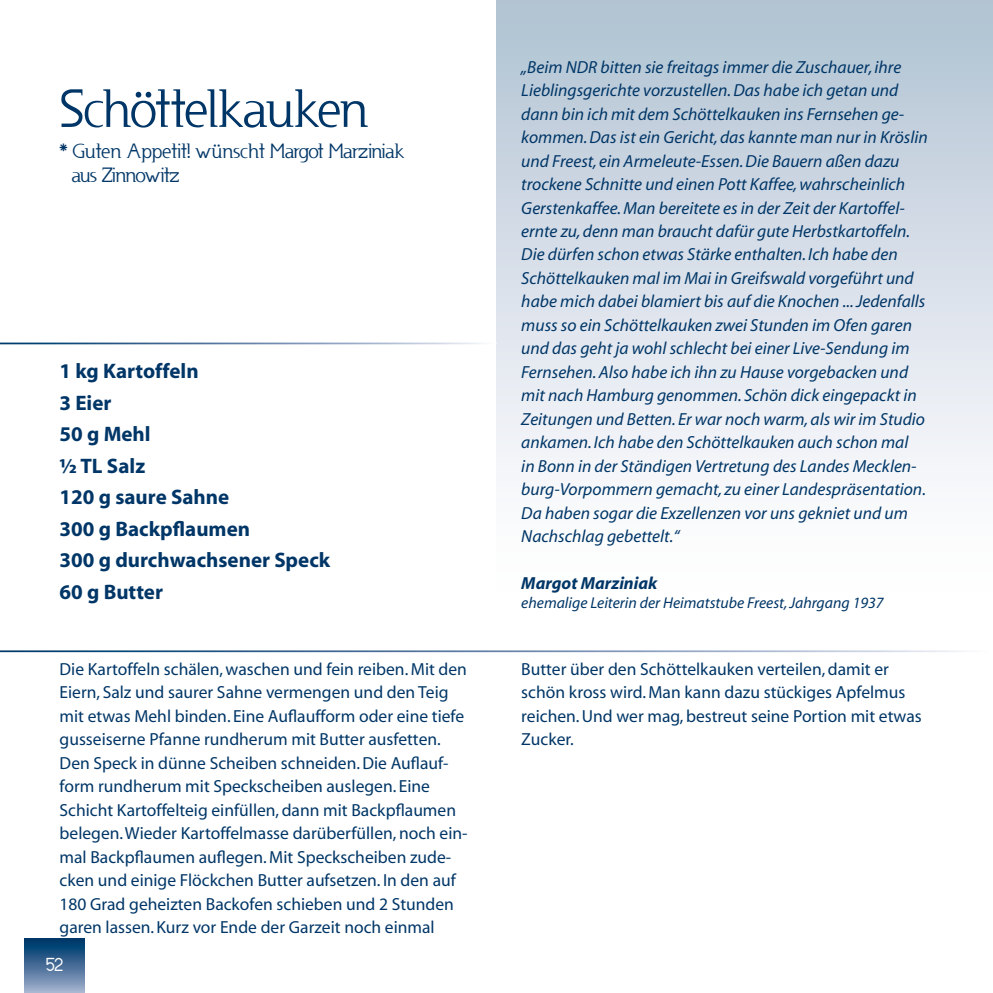
<style>
.page{position:relative;width:993px;height:993px;background:#fff}
.page>*{position:absolute;margin:0;border:0;box-sizing:border-box;transform-origin:0 0}
.t1{font:50.05px "Usenet";letter-spacing:-.02em;color:#003667}
.t2{font:700 21px/31.5px "Myriad";color:#003667}
.t3{font:21px "Fibel Nord";color:#fff}
.t4{font:19.25px/23.1px "Usenet";letter-spacing:-.005em;color:#003667}
.t5{font:italic 17.5px/23.4px "Myriad";color:#003667}
.t6{font:17.5px/23.4px "Myriad";color:#003667}
.t7{font:italic 700 17.5px "Myriad";color:#003667}
.t8{font:italic 15.75px "Myriad";color:#003667}
</style>
<div class="page">
<div style="left:25px;top:938px;width:59px;height:54px;background:linear-gradient(to bottom,#002f63,#9eabca)"></div>
<div style="left:496px;top:0;width:496px;height:650px;background:linear-gradient(to bottom,#b3c4d4,#fff)"></div>
<h1 class="t1" style="left:60px;top:77px;width:310px">Schöttelkauken</h1>
<p class="t4" style="left:72px;top:139px;width:334px;text-indent:-12px">* Guten Appetit! wünscht Margot Marziniak aus Zinnowitz</p>
<p class="t2" style="left:60px;top:356px;width:272px">1 kg Kartoffeln<br>3 Eier<br>50 g Mehl<br>½ TL Salz<br>120 g saure Sahne<br>300 g Backpflaumen<br>300 g durchwachsener Speck<br>60 g Butter</p>
<p class="t6" style="left:60px;top:658px;width:409px">Die Kartoffeln schälen, waschen und fein reiben. Mit den Eiern, Salz und saurer Sahne vermengen und den Teig mit etwas Mehl binden. Eine Auflaufform oder eine tiefe gusseiserne Pfanne rundherum mit Butter ausfetten.<br>Den Speck in dünne Scheiben schneiden. Die Auflauf&shy;form rundherum mit Speckscheiben auslegen. Eine Schicht Kartoffelteig einfüllen, dann mit Backpflaumen belegen. Wieder Kartoffelmasse darüberfüllen, noch ein&shy;mal Backpflaumen auflegen. Mit Speckscheiben zude&shy;cken und einige Flöckchen Butter aufsetzen. In den auf 180 Grad geheizten Backofen schieben und 2 Stunden garen lassen. Kurz vor Ende der Garzeit noch einmal</p>
<p class="t3" style="left:46px;top:953px;width:19px">52</p>
<p class="t5" style="left:521px;top:56px;width:408px">„Beim NDR bitten sie freitags immer die Zuschauer, ihre Lieblingsgerichte vorzustellen. Das habe ich getan und dann bin ich mit dem Schöttelkauken ins Fernsehen ge&shy;kommen. Das ist ein Gericht, das kannte man nur in Kröslin und Freest, ein Armeleute-Essen. Die Bauern aßen dazu trockene Schnitte und einen Pott Kaffee, wahrscheinlich Gerstenkaffee. Man bereitete es in der Zeit der Kartoffel&shy;ernte zu, denn man braucht dafür gute Herbstkartoffeln.<br>Die dürfen schon etwas Stärke enthalten. Ich habe den Schöttelkauken mal im Mai in Greifswald vorgeführt und habe mich dabei blamiert bis auf die Knochen ... Jedenfalls muss so ein Schöttelkauken zwei Stunden im Ofen garen und das geht ja wohl schlecht bei einer Live-Sendung im Fernsehen. Also habe ich ihn zu Hause vorgebacken und mit nach Hamburg genommen. Schön dick eingepackt in Zeitungen und Betten. Er war noch warm, als wir im Studio ankamen. Ich habe den Schöttelkauken auch schon mal<br>in Bonn in der Ständigen Vertretung des Landes Mecklen&shy;burg-Vorpommern gemacht, zu einer Landespräsentation.<br>Da haben sogar die Exzellenzen vor uns gekniet und um Nachschlag gebettelt.“</p>
<p class="t7" style="left:521px;top:574px;width:138px">Margot Marziniak</p>
<p class="t8" style="left:521px;top:594px;width:364px">ehemalige Leiterin der Heimatstube Freest, Jahrgang 1937</p>
<p class="t6" style="left:521px;top:658px;width:402px">Butter über den Schöttelkauken verteilen, damit er schön kross wird. Man kann dazu stückiges Apfelmus reichen. Und wer mag, bestreut seine Portion mit etwas Zucker.</p>
</div>
